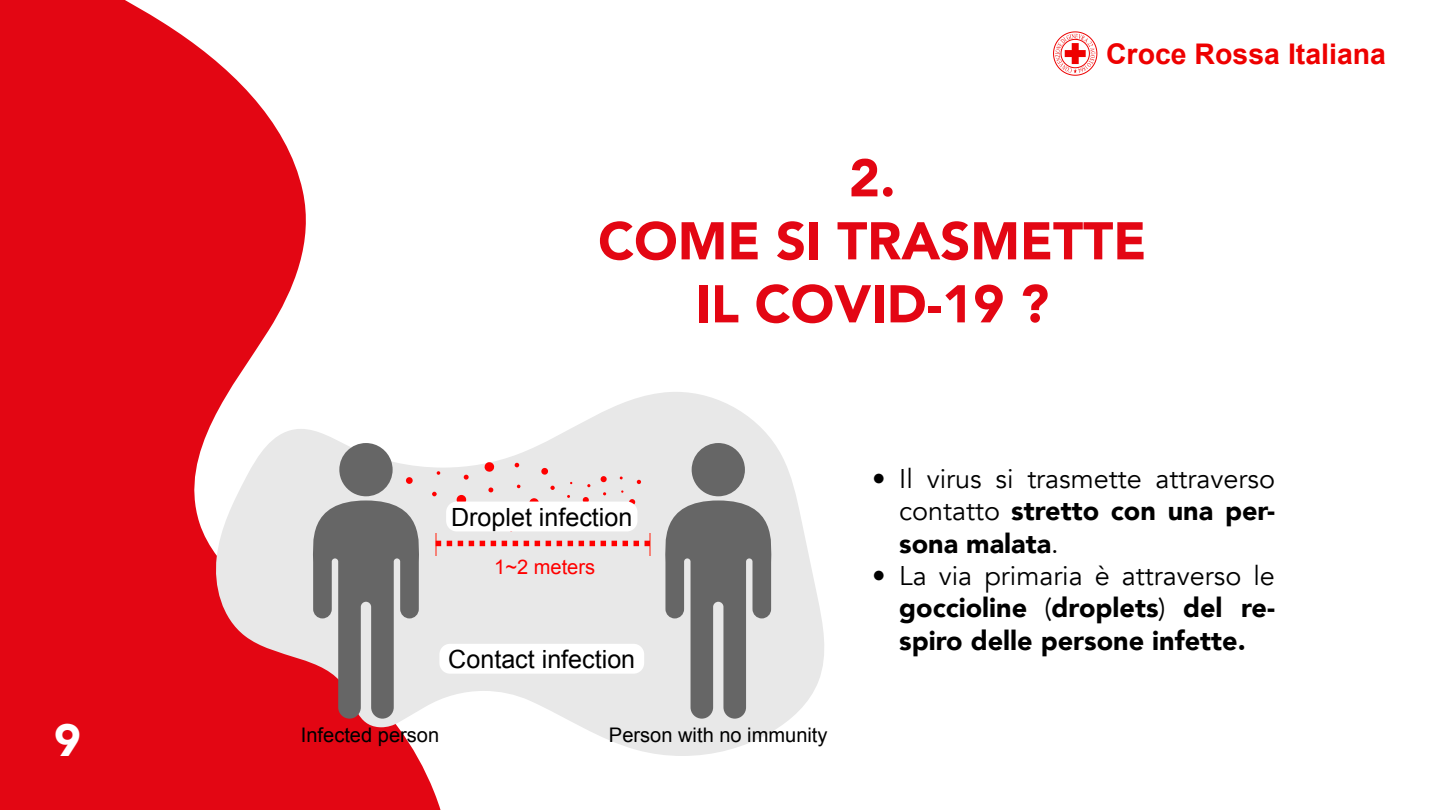
<style>
.page{position:relative;width:1440px;height:810px;background:#fff}
.page>*{position:absolute;margin:0;border:0;box-sizing:border-box;transform-origin:0 0}
.t1{font:900 52.5px/63px "Avenir";color:#e30613;text-align:center}
.t2{font:900 45px "Avenir";color:#fff}
.t3{font:700 28.5px "Arial";color:#e00}
.t4{font:900 27px/32.4px "Avenir";color:#000;text-align:justify}
.t5{font:27px/32.4px "Avenir";color:#000;text-align:justify}
.t6{font:25.05px "Arial";color:#000}
.t7{font:20.1px "Arial";color:#000}
.t8{font:20.1px "Arial";color:#f00}
.s1{font-weight:900}
.s2{font-weight:400}
</style>
<div class="page">
<svg style="left:0;top:0;width:441px;height:810px;fill:#e30613"></svg>
<svg style="left:1053px;top:31px;width:44px;height:45px"></svg>
<svg style="left:213px;top:392px;width:611px;height:364px;fill:#e8e8e8"></svg>
<svg style="left:307px;top:443px;width:118px;height:276px;background:#a39899"></svg>
<svg style="left:659px;top:443px;width:118px;height:276px;background:#a2a2a2"></svg>
<div style="left:406px;top:477px;width:7px;height:7px;background:#f00;border-radius:50%"></div>
<svg style="left:432px;top:462px;width:218px;height:93px;background:#ead8d8"></svg>
<div style="left:446px;top:502px;width:191px;height:29px;background:#fff;border-radius:11px"></div>
<div style="left:439px;top:644px;width:205px;height:30px;background:#fff;border-radius:11px"></div>
<h2 class="t2" style="left:54px;top:702px;width:28px">9</h2>
<p class="t3" style="left:1106px;top:35px;width:282px">Croce Rossa Italiana</p>
<h1 class="t1" style="left:598px;top:145px;width:550px">2.<br>COME SI TRASMETTE<br>IL COVID-19 ?</h1>
<p class="t6" style="left:451px;top:501px;width:183px">Droplet infection</p>
<p class="t8" style="left:494px;top:554px;width:102px">1~2 meters</p>
<p class="t6" style="left:448px;top:643px;width:188px">Contact infection</p>
<p class="t7" style="left:301px;top:722px;width:140px">Infected person</p>
<p class="t7" style="left:609px;top:722px;width:220px">Person with no immunity</p>
<p class="t5" style="left:899px;top:463px;width:377px;text-indent:-27px">• Il virus si trasmette attraverso contatto <span class="s1">stretto con una per&shy;sona malata</span>.</p>
<p class="t4" style="left:899px;top:559px;width:377px;text-indent:-27px"><span class="s2">• La via primaria è attraverso le </span>goccioline <span class="s2">(</span>droplets<span class="s2">)</span> del re&shy;spiro delle persone infette.</p>
</div>
